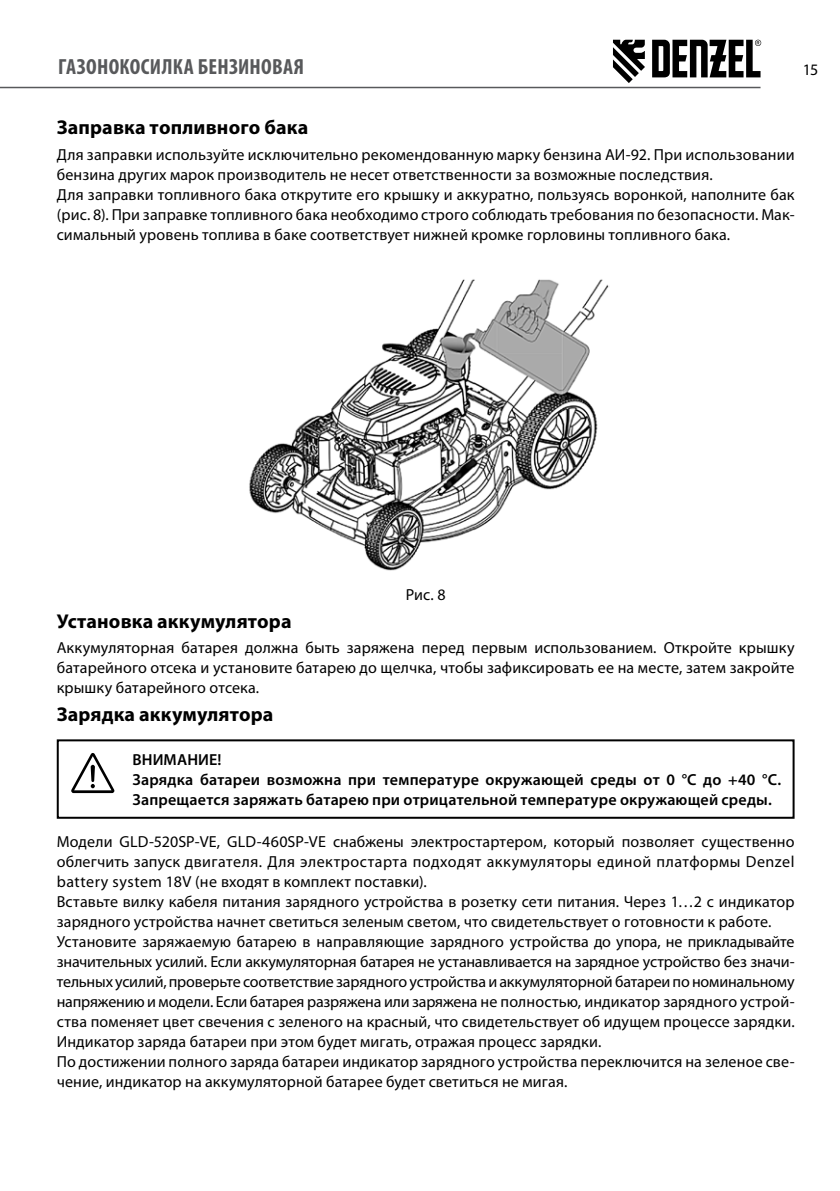
<style>
.page{position:relative;width:840px;height:1191px;background:#fff}
.page>*{position:absolute;margin:0;border:0;box-sizing:border-box;transform-origin:0 0}
.t1{font:700 condensed 22px "Myriad Pro";letter-spacing:.015em;color:#58595b}
.t2{font:700 20px "Myriad Pro";letter-spacing:.005em;color:#000}
.t3{font:16px/20px "Myriad Pro";letter-spacing:.01em;color:#000}
.t4{font:600 16px/20px "Myriad Pro";letter-spacing:.01em;color:#000}
</style>
<div class="page">
<hr style="left:0;top:87px;width:760px;height:1px;background:#58595b">
<svg style="left:613px;top:40px;width:31px;height:43px"></svg>
<svg style="left:652px;top:40px;width:108px;height:37px"></svg>
<img style="left:249px;top:279px;width:360px;height:292px">
<svg style="left:71px;top:753px;width:43px;height:40px"></svg>
<div style="left:57px;top:739px;width:737px;height:79px;border:2px solid #000"></div>
<h1 class="t1" style="left:58px;top:53px;width:247px">ГАЗОНОКОСИЛКА БЕНЗИНОВАЯ</h1>
<p class="t3" style="left:802px;top:60px;width:17px">15</p>
<p class="t2" style="left:57px;top:114px;width:253px">Заправка топливного бака</p>
<p class="t3" style="left:57px;top:144px;width:739px">Для заправки используйте исключительно рекомендованную марку бензина АИ-92. При использовании бензина других марок производитель не несет ответственности за возможные последствия.<br>Для заправки топливного бака открутите его крышку и аккуратно, пользуясь воронкой, наполните бак (рис. 8). При заправке топливного бака необходимо строго соблюдать требования по безопасности. Мак&shy;симальный уровень топлива в баке соответствует нижней кромке горловины топливного бака.</p>
<p class="t3" style="left:405px;top:584px;width:41px">Рис. 8</p>
<p class="t2" style="left:57px;top:608px;width:236px">Установка аккумулятора</p>
<p class="t3" style="left:57px;top:637px;width:739px;text-align:justify">Аккумуляторная батарея должна быть заряжена перед первым использованием. Откройте крышку батарейного отсека и установите батарею до щелчка, чтобы зафиксировать ее на месте, затем закройте крышку батарейного отсека.</p>
<p class="t2" style="left:57px;top:701px;width:218px">Зарядка аккумулятора</p>
<p class="t4" style="left:132px;top:749px;width:649px">ВНИМАНИЕ!<br>Зарядка батареи возможна при температуре окружающей среды от 0 °С до +40 °С.<br>Запрещается заряжать батарею при отрицательной температуре окружающей среды.</p>
<p class="t3" style="left:57px;top:831px;width:739px">Модели GLD-520SP-VE, GLD-460SP-VE снабжены электростартером, который позволяет существенно облегчить запуск двигателя. Для электростарта подходят аккумуляторы единой платформы Denzel battery system 18V (не входят в комплект поставки).<br>Вставьте вилку кабеля питания зарядного устройства в розетку сети питания. Через 1…2 с индикатор зарядного устройства начнет светиться зеленым светом, что свидетельствует о готовности к работе.<br>Установите заряжаемую батарею в направляющие зарядного устройства до упора, не прикладывайте значительных усилий. Если аккумуляторная батарея не устанавливается на зарядное устройство без значи&shy;тельных усилий, проверьте соответствие зарядного устройства и аккумуляторной батареи по номинальному напряжению и модели. Если батарея разряжена или заряжена не полностью, индикатор зарядного устрой&shy;ства поменяет цвет свечения с зеленого на красный, что свидетельствует об идущем процессе зарядки.<br>Индикатор заряда батареи при этом будет мигать, отражая процесс зарядки.<br>По достижении полного заряда батареи индикатор зарядного устройства переключится на зеленое све&shy;чение, индикатор на аккумуляторной батарее будет светиться не мигая.</p>
</div>
